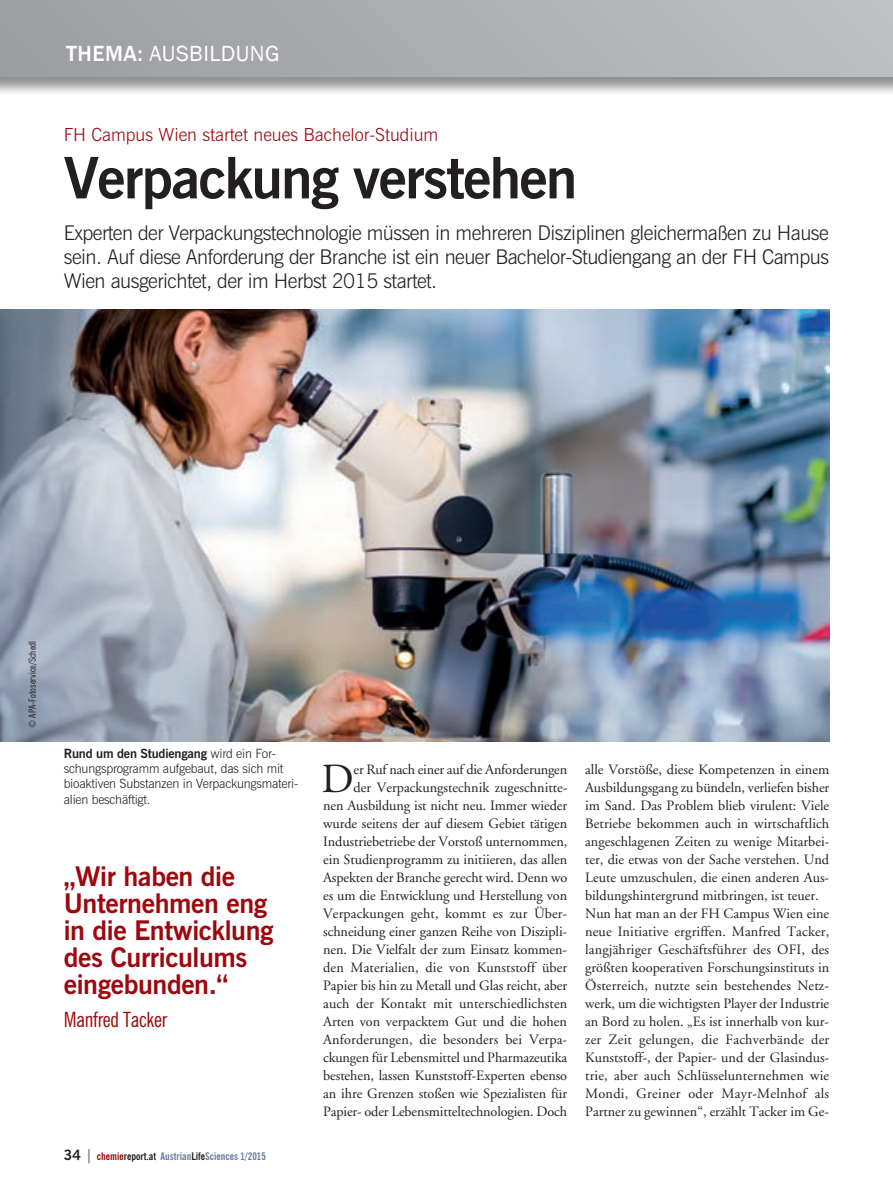
<style>
.page{position:relative;width:893px;height:1191px;background:#fff}
.page>*{position:absolute;margin:0;border:0;box-sizing:border-box;transform-origin:0 0}
.t1{font:700 57px "News Gothic BT";letter-spacing:-.03em;color:#231f20}
.t2{font:41.4px "Adobe Garamond";color:#231f20}
.t3{font:700 27px/27px "News Gothic BT";letter-spacing:-.015em;color:#9d070d}
.t4{font:22.5px "Franklin Gothic";letter-spacing:.02em;color:#fff}
.t5{font:condensed 21px "News Gothic BT";letter-spacing:-.015em;color:#9d070d}
.t6{font:300 20.25px/24px "News Gothic BT";letter-spacing:-.025em;color:#231f20;text-align:justify}
.t7{font:300 18px "News Gothic BT";color:#9d070d}
.t8{font:14.25px/18px "Adobe Garamond";color:#231f20;text-align:right}
.t9{font:300 12.75px/15.3px "News Gothic BT";letter-spacing:-.015em;color:#231f20}
.t10{font:700 condensed 10.5px "News Gothic BT";color:#647b99}
.t11{font:condensed 9.75px "News Gothic BT";color:#231f20}
.s1{font-weight:500}
.s2{font-weight:700}
.s3{font-stretch:normal;font-size:14.25px;color:#231f20}
.s4{font-stretch:normal;font-size:14.25px}
.s5{color:#9d070d}
.s6{color:#231f20}
</style>
<div class="page">
<img style="left:0;top:309px;width:829px;height:432px">
<div style="left:0;top:0;width:893px;height:96px;background:#231f20;opacity:.5"></div>
<div style="left:0;top:0;width:893px;height:77px;background:linear-gradient(to right,#9c9ea1,#bebfc2)"></div>
<h3 class="t4" style="left:66px;top:39px;width:215px"><span class="s1">THEMA:</span> AUSBILDUNG</h3>
<p class="t7" style="left:64px;top:124px;width:376px">FH Campus Wien startet neues Bachelor-Studium</p>
<h1 class="t1" style="left:64px;top:143px;width:515px">Verpackung verstehen</h1>
<h3 class="t6" style="left:64px;top:220px;width:767px">Experten der Verpackungstechnologie müssen in mehreren Disziplinen gleichermaßen zu Hause sein. Auf diese Anforderung der Branche ist ein neuer Bachelor-Studiengang an der FH Campus Wien ausgerichtet, der im Herbst 2015 startet.</h3>
<p class="t11" style="left:26px;top:728px;width:88px;rotate:-90deg">© APA-Fotoservice/Schedl</p>
<p class="t9" style="left:64px;top:745px;width:236px"><span class="s2">Rund um den Studiengang</span> wird ein For&shy;schungsprogramm aufgebaut, das sich mit bioaktiven Substanzen in Verpackungsmateri&shy;alien beschäftigt.</p>
<h3 class="t3" style="left:64px;top:862px;width:211px">„Wir haben die<br>Unternehmen eng in die Entwicklung des Curriculums eingebunden.“</h3>
<h3 class="t5" style="left:64px;top:1007px;width:105px">Manfred Tacker</h3>
<p class="t10" style="left:64px;top:1149px;width:204px"><span class="s3">34</span> <span class="s4">|</span> <span class="s5">chemie</span><span class="s6">report.at</span> Austrian<span class="s6">Life</span>Sciences 1/2015</p>
<p class="t8" style="left:323px;top:761px;width:246px">er Ruf nach einer auf die Anforderungen<br>der Verpackungstechnik zugeschnitte-<br>nen Ausbildung ist nicht neu. Immer wieder wurde seitens der auf diesem Gebiet tätigen Industriebetriebe der Vorstoß unternommen, ein Studienprogramm zu initiieren, das allen Aspekten der Branche gerecht wird. Denn wo es um die Entwicklung und Herstellung von Verpackungen geht, kommt es zur Über&shy;schneidung einer ganzen Reihe von Diszipli&shy;nen. Die Vielfalt der zum Einsatz kommen&shy;den Materialien, die von Kunststoff über Papier bis hin zu Metall und Glas reicht, aber auch der Kontakt mit unterschiedlichsten Arten von verpacktem Gut und die hohen Anforderungen, die besonders bei Verpa&shy;ckungen für Lebensmittel und Pharmazeutika bestehen, lassen Kunststoff-Experten ebenso an ihre Grenzen stoßen wie Spezialisten für Papier- oder Lebensmitteltechnologien. Doch</p>
<p class="t8" style="left:585px;top:761px;width:246px;text-align:left">alle Vorstöße, diese Kompetenzen in einem Ausbildungsgang zu bündeln, verliefen bisher im Sand. Das Problem blieb virulent: Viele Betriebe bekommen auch in wirtschaftlich angeschlagenen Zeiten zu wenige Mitarbei&shy;ter, die etwas von der Sache verstehen. Und Leute umzuschulen, die einen anderen Aus&shy;bildungshintergrund mitbringen, ist teuer.<br>Nun hat man an der FH Campus Wien eine neue Initiative ergriffen. Manfred Tacker, langjähriger Geschäftsführer des OFI, des größten kooperativen Forschungsinstituts in Österreich, nutzte sein bestehendes Netz&shy;werk, um die wichtigsten Player der Industrie an Bord zu holen. „Es ist innerhalb von kur&shy;zer Zeit gelungen, die Fachverbände der Kunststoff-, der Papier- und der Glasindus&shy;trie, aber auch Schlüsselunternehmen wie Mondi, Greiner oder Mayr-Melnhof als Partner zu gewinnen“, erzählt Tacker im Ge-</p>
<h2 class="t2" style="left:321px;top:757px;width:34px">D</h2>
</div>
